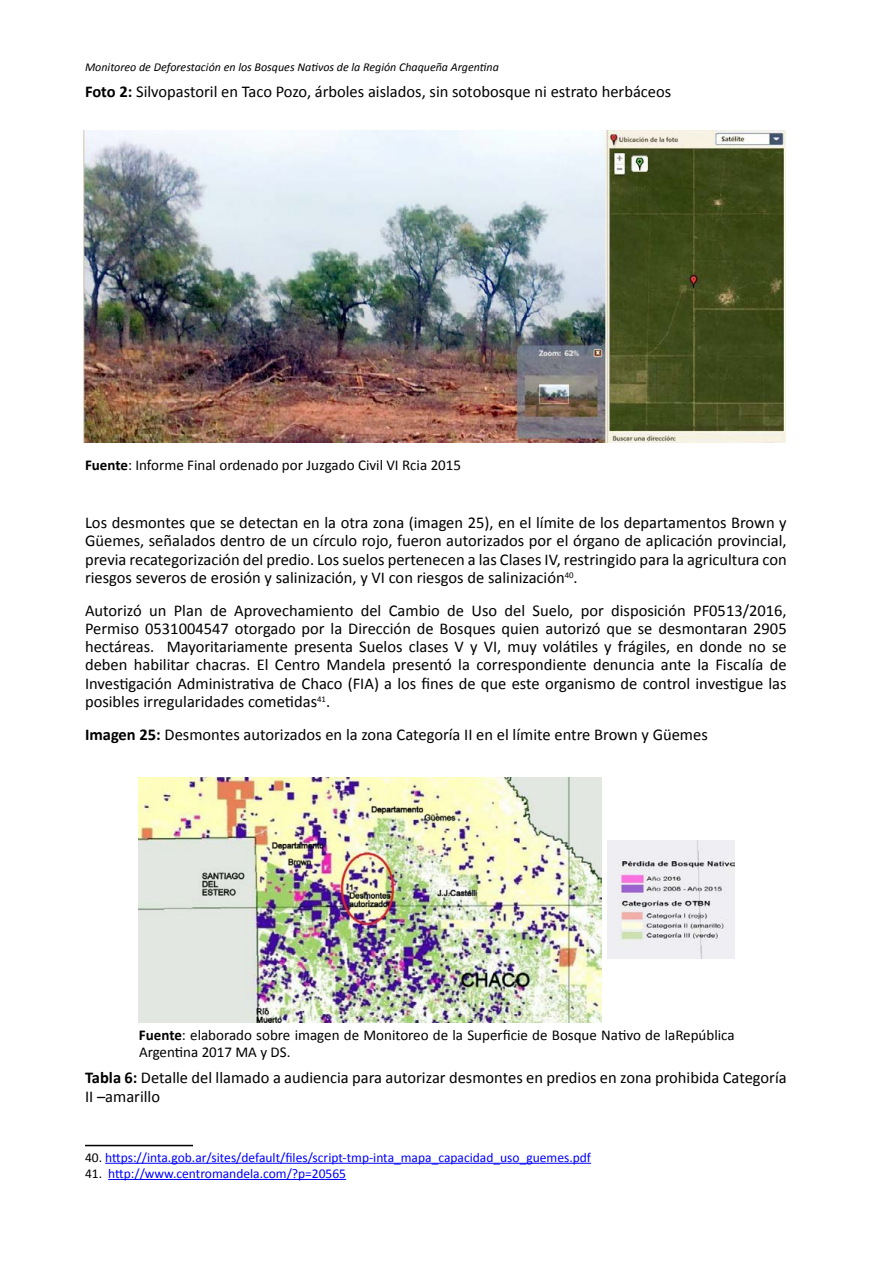
<style>
.page{position:relative;width:893px;height:1263px;background:#fff}
.page>*{position:absolute;margin:0;border:0;box-sizing:border-box;transform-origin:0 0}
.t1{font:16.5px/18.1px "Calibri";color:#000;text-align:justify}
.t2{font:15px/16.5px "Calibri";color:#000}
.t3{font:13.5px "Calibri";color:#00f}
.t4{font:italic 12px "Calibri";color:#000}
.s1{font-weight:700}
.s2{color:#000}
</style>
<div class="page">
<hr style="left:85px;top:1145px;width:108px;height:1px;background:#000">
<hr style="left:105px;top:1163px;width:486px;height:1px;background:#00f">
<hr style="left:108px;top:1179px;width:238px;height:1px;background:#00f">
<img style="left:84px;top:130px;width:702px;height:312px">
<img style="left:607px;top:840px;width:128px;height:119px">
<img style="left:139px;top:777px;width:462px;height:245px">
<p class="t4" style="left:85px;top:58px;width:415px">Monitoreo de Deforestación en los Bosques Nativos de la Región Chaqueña Argentina</p>
<p class="t1" style="left:85px;top:83px;width:588px"><span class="s1">Foto 2:</span> Silvopastoril en Taco Pozo, árboles aislados, sin sotobosque ni estrato herbáceos</p>
<p class="t2" style="left:85px;top:457px;width:378px"><span class="s1">Fuente</span>: Informe Final ordenado por Juzgado Civil VI Rcia 2015</p>
<p class="t1" style="left:85px;top:514px;width:703px">Los desmontes que se detectan en la otra zona (imagen 25), en el límite de los departamentos Brown y Güemes, señalados dentro de un círculo rojo, fueron autorizados por el órgano de aplicación provincial, previa recategorización del predio. Los suelos pertenecen a las Clases IV, restringido para la agricultura con riesgos severos de erosión y salinización, y VI con riesgos de salinización<sup>40</sup>.</p>
<p class="t1" style="left:85px;top:601px;width:703px">Autorizó un Plan de Aprovechamiento del Cambio de Uso del Suelo, por disposición PF0513/2016, Permiso 0531004547 otorgado por la Dirección de Bosques quien autorizó que se desmontaran 2905 hectáreas. Mayoritariamente presenta Suelos clases V y VI, muy volátiles y frágiles, en donde no se deben habilitar chacras. El Centro Mandela presentó la correspondiente denuncia ante la Fiscalía de Investigación Administrativa de Chaco (FIA) a los fines de que este organismo de control investigue las posibles irregularidades cometidas<sup>41</sup>.</p>
<p class="t1" style="left:85px;top:725px;width:624px"><span class="s1">Imagen 25:</span> Desmontes autorizados en la zona Categoría II en el límite entre Brown y Güemes</p>
<p class="t2" style="left:139px;top:1027px;width:597px"><span class="s1">Fuente</span>: elaborado sobre imagen de Monitoreo de la Superficie de Bosque Nativo de laRepública<br>Argentina 2017 MA y DS.</p>
<p class="t1" style="left:85px;top:1069px;width:703px"><span class="s1">Tabla 6:</span> Detalle del llamado a audiencia para autorizar desmontes en predios en zona prohibida Categoría<br>II –amarillo</p>
<p class="t3" style="left:85px;top:1149px;width:507px"><span class="s2">40.</span> https://inta.gob.ar/sites/default/files/script-tmp-inta_mapa_capacidad_uso_guemes.pdf</p>
<p class="t3" style="left:85px;top:1165px;width:263px"><span class="s2">41.</span> http://www.centromandela.com/?p=20565</p>
</div>
